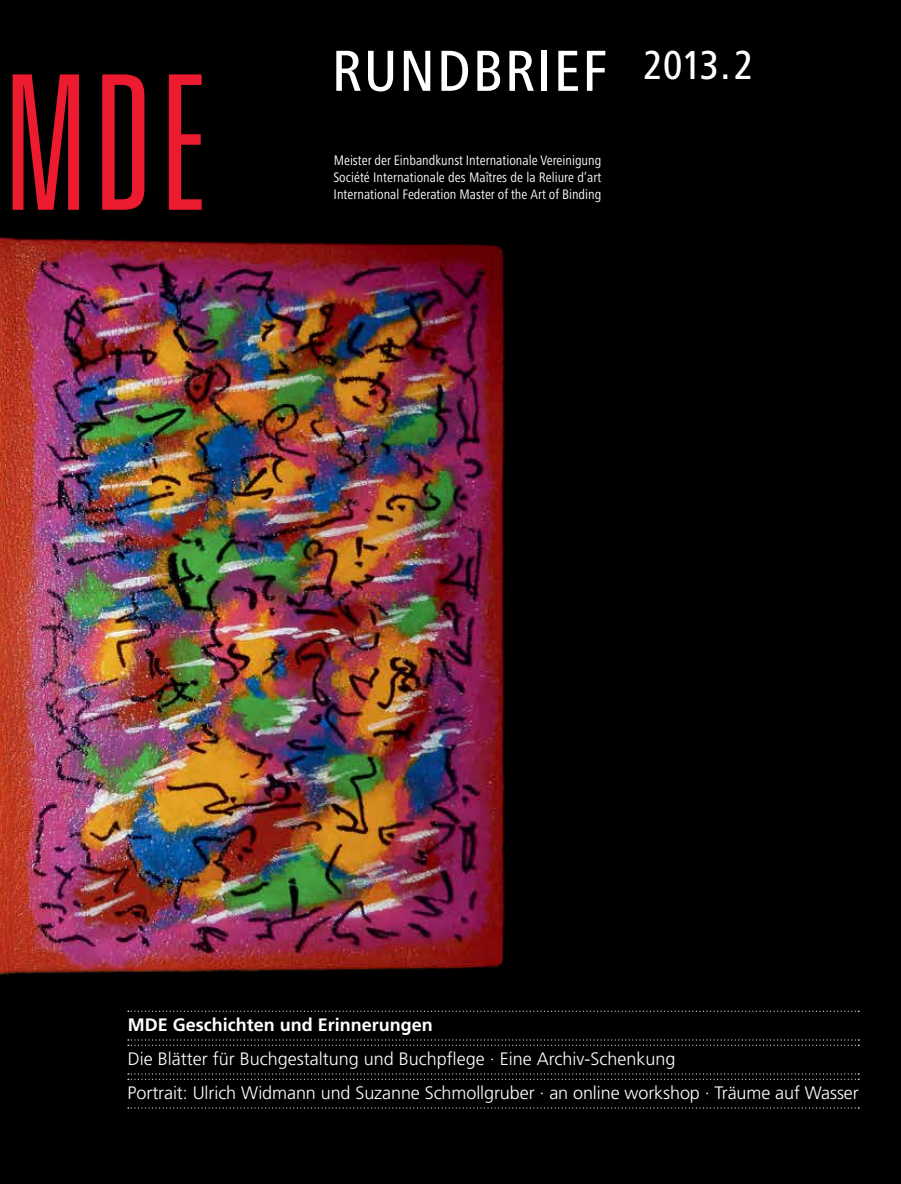
<style>
.page{position:relative;width:901px;height:1184px;background:#000}
.page>*{position:absolute;margin:0;border:0;box-sizing:border-box;transform-origin:0 0}
.t1{font:300 ultra-condensed 187.5px "Univers LT";color:#ed1b2f}
.t2{font:500 condensed 60px "Frutiger Next LT";letter-spacing:.025em;color:#fff}
.t3{font:300 18px/34px "Frutiger";letter-spacing:-.005em;color:#fff}
.t4{font:700 18px "Frutiger";color:#fff}
.t5{font:condensed 14.25px/17.1px "Frutiger Next LT";color:#fff}
</style>
<div class="page">
<svg style="left:128px;top:1011px;width:731px;height:1px"></svg>
<svg style="left:128px;top:1039px;width:731px;height:7px"></svg>
<svg style="left:128px;top:1073px;width:731px;height:7px"></svg>
<svg style="left:128px;top:1107px;width:731px;height:2px"></svg>
<img style="left:0;top:237px;width:505px;height:739px">
<h1 class="t1" style="left:4px;top:46px;width:205px">MDE</h1>
<h2 class="t2" style="left:331px;top:38px;width:424px">RUNDBRIEF <sup>2013.2</sup></h2>
<p class="t5" style="left:333px;top:152px;width:270px">Meister der Einbandkunst Internationale Vereinigung<br>Société Internationale des Maîtres de la Reliure d’art</p>
<p class="t5" style="left:334px;top:186px;width:269px">International Federation Master of the Art of Binding</p>
<p class="t4" style="left:128px;top:1014px;width:307px">MDE Geschichten und Erinnerungen</p>
<p class="t3" style="left:128px;top:1042px;width:733px">Die Blätter für Buchgestaltung und Buchpflege · Eine Archiv-Schenkung<br>Portrait: Ulrich Widmann und Suzanne Schmollgruber · an online workshop · Träume auf Wasser</p>
</div>
